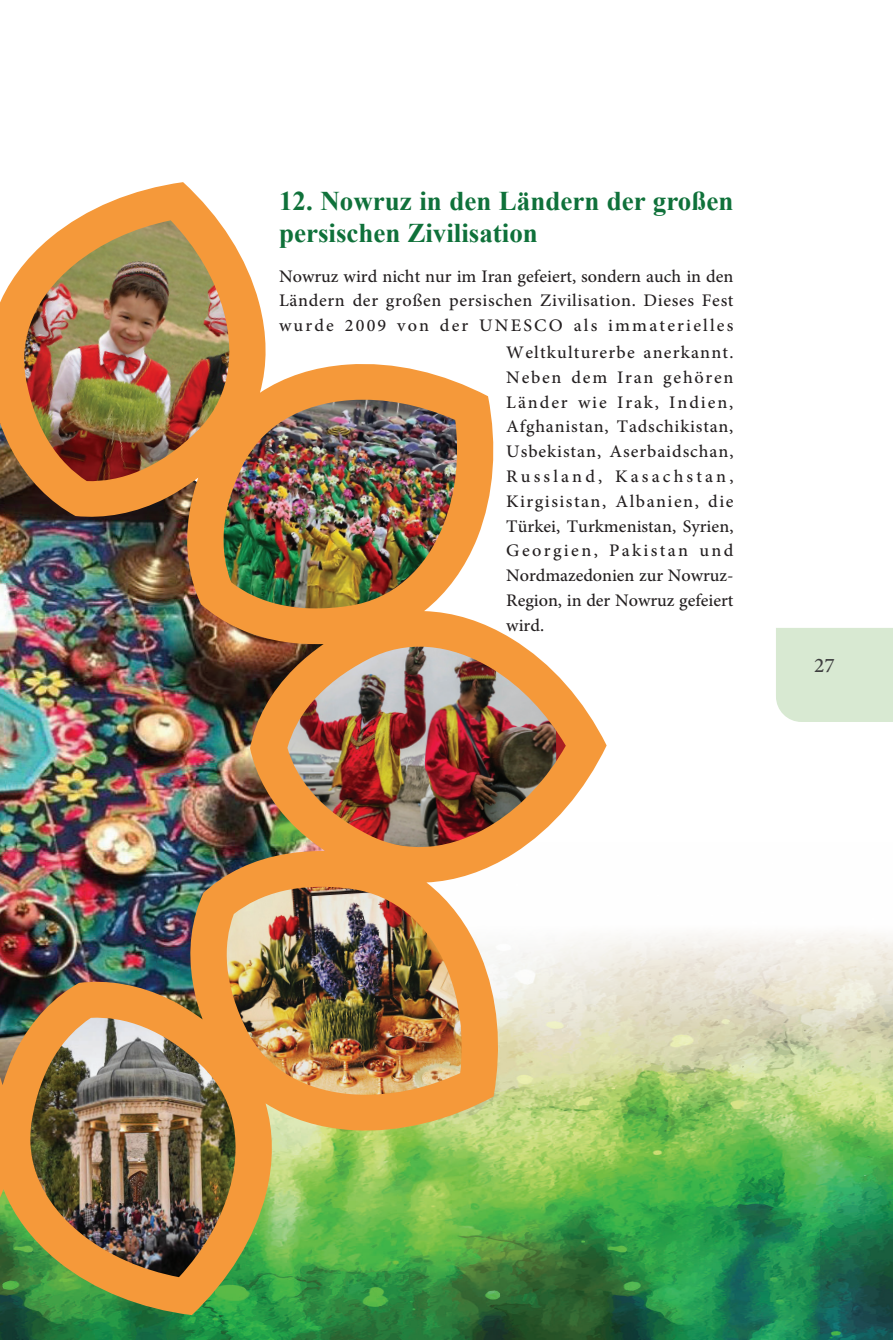
<style>
.page{position:relative;width:893px;height:1340px;background:#fff}
.page>*{position:absolute;margin:0;border:0;box-sizing:border-box;transform-origin:0 0}
.t1{font:29.25px "Adobe Arabic";color:#3e3e3f}
.t2{font:700 27px/31.5px "Times New Roman";color:#0f713a}
.t3{font:24.75px "Adobe Arabic";letter-spacing:.035em;color:#231f20}
.t4{font:24.75px "Adobe Arabic";color:#231f20}
.t5{font:24.75px "Adobe Arabic";letter-spacing:.09em;color:#231f20}
.t6{font:24.75px "Adobe Arabic";letter-spacing:.06em;color:#231f20}
.t7{font:24.75px "Adobe Arabic";letter-spacing:-.005em;color:#231f20}
.t8{font:24.75px "Adobe Arabic";letter-spacing:.075em;color:#231f20}
.t9{font:24.75px "Adobe Arabic";letter-spacing:.13em;color:#231f20}
.t10{font:24.75px "Adobe Arabic";letter-spacing:.095em;color:#231f20}
.t11{font:24.75px "Adobe Arabic";letter-spacing:.07em;color:#231f20}
</style>
<div class="page">
<img style="left:0;top:933px;width:893px;height:406px">
<div style="left:776px;top:628px;width:117px;height:94px;background:#d8e9d2"></div>
<img style="left:0;top:182px;width:607px;height:1135px">
<p class="t2" style="left:279px;top:185px;width:456px">12. Nowruz in den Ländern der großen persischen Zivilisation</p>
<p class="t4" style="left:279px;top:259px;width:456px">Nowruz wird nicht nur im Iran gefeiert, sondern auch in den</p>
<p class="t3" style="left:279px;top:283px;width:456px">Ländern der großen persischen Zivilisation. Dieses Fest</p>
<p class="t5" style="left:279px;top:308px;width:456px">wurde 2009 von der UNESCO als immaterielles</p>
<p class="t3" style="left:506px;top:335px;width:229px">Weltkulturerbe anerkannt.</p>
<p class="t11" style="left:506px;top:360px;width:229px">Neben dem Iran gehören</p>
<p class="t8" style="left:506px;top:385px;width:229px">Länder wie Irak, Indien,</p>
<p class="t3" style="left:506px;top:409px;width:229px">Afghanistan, Tadschikistan,</p>
<p class="t3" style="left:506px;top:434px;width:229px">Usbekistan, Aserbaidschan,</p>
<p class="t9" style="left:506px;top:459px;width:229px">Russland, Kasachstan,</p>
<p class="t6" style="left:506px;top:484px;width:229px">Kirgisistan, Albanien, die</p>
<p class="t4" style="left:506px;top:508px;width:229px">Türkei, Turkmenistan, Syrien,</p>
<p class="t10" style="left:506px;top:533px;width:229px">Georgien, Pakistan und</p>
<p class="t7" style="left:506px;top:558px;width:229px">Nordmazedonien zur Nowruz-</p>
<p class="t4" style="left:506px;top:583px;width:229px">Region, in der Nowruz gefeiert</p>
<p class="t3" style="left:506px;top:607px;width:39px">wird.</p>
<p class="t1" style="left:814px;top:645px;width:22px">27</p>
</div>
